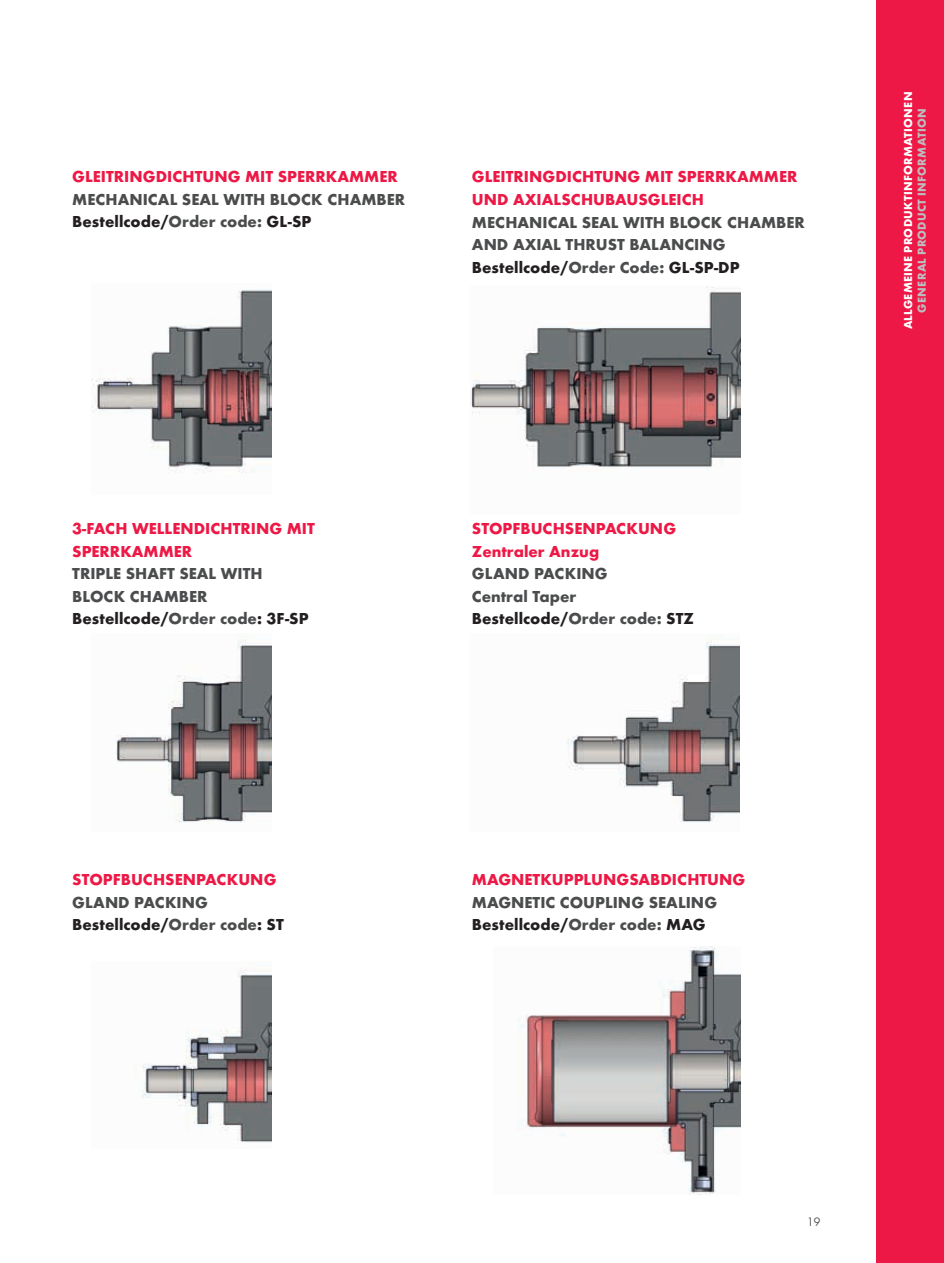
<style>
.page{position:relative;width:944px;height:1263px;background:#fff}
.page>*{position:absolute;margin:0;border:0;box-sizing:border-box;transform-origin:0 0}
.t1{font:800 16.5px/22.5px "Function";color:#4b4c4d}
.t2{font:800 16.5px/22.5px "Function";color:#ed1845}
.t3{font:12.75px "Function";color:#57585a}
.t4{font:800 12px "Function";letter-spacing:.025em;color:#fff}
.t5{font:800 12px "Function";letter-spacing:.025em;color:#bcbdc0}
.s1{color:#231f20}
</style>
<div class="page">
<div style="left:876px;top:0;width:68px;height:1263px;background:#ed1845"></div>
<img style="left:91px;top:290px;width:181px;height:183px">
<img style="left:116px;top:639px;width:156px;height:184px">
<img style="left:142px;top:969px;width:130px;height:174px">
<img style="left:471px;top:287px;width:270px;height:181px">
<img style="left:567px;top:639px;width:172px;height:184px">
<img style="left:518px;top:947px;width:223px;height:247px">
<p class="t2" style="left:72px;top:166px;width:327px">GLEITRINGDICHTUNG MIT SPERRKAMMER</p>
<p class="t1" style="left:72px;top:188px;width:334px">MECHANICAL SEAL WITH BLOCK CHAMBER<br><span class="s1">Bestellcode/</span>Order code: <span class="s1">GL-SP</span></p>
<p class="t2" style="left:472px;top:166px;width:327px">GLEITRINGDICHTUNG MIT SPERRKAMMER<br>UND AXIALSCHUBAUSGLEICH</p>
<p class="t1" style="left:472px;top:211px;width:334px">MECHANICAL SEAL WITH BLOCK CHAMBER<br>AND AXIAL THRUST BALANCING<br><span class="s1">Bestellcode/</span>Order Code: <span class="s1">GL-SP-DP</span></p>
<p class="t4" style="left:901px;top:329px;width:239px;rotate:-90deg">ALLGEMEINE PRODUKTINFORMATIONEN</p>
<p class="t5" style="left:915px;top:313px;width:206px;rotate:-90deg">GENERAL PRODUCT INFORMATION</p>
<p class="t2" style="left:72px;top:517px;width:244px">3-FACH WELLENDICHTRING MIT<br>SPERRKAMMER</p>
<p class="t1" style="left:72px;top:562px;width:238px">TRIPLE SHAFT SEAL WITH<br>BLOCK CHAMBER<br><span class="s1">Bestellcode/</span>Order code<span class="s1">: 3F-SP</span></p>
<p class="t2" style="left:472px;top:517px;width:206px">STOPFBUCHSENPACKUNG<br>Zentraler Anzug</p>
<p class="t1" style="left:472px;top:562px;width:223px">GLAND PACKING<br>Central Taper<br><span class="s1">Bestellcode/</span>Order code: <span class="s1">STZ</span></p>
<p class="t2" style="left:72px;top:869px;width:206px">STOPFBUCHSENPACKUNG</p>
<p class="t1" style="left:72px;top:891px;width:213px">GLAND PACKING<br><span class="s1">Bestellcode/</span>Order code<span class="s1">: ST</span></p>
<p class="t2" style="left:472px;top:869px;width:275px">MAGNETKUPPLUNGSABDICHTUNG</p>
<p class="t1" style="left:472px;top:891px;width:247px">MAGNETIC COUPLING SEALING<br><span class="s1">Bestellcode/</span>Order code: <span class="s1">MAG</span></p>
<p class="t3" style="left:807px;top:1214px;width:15px">19</p>
</div>
